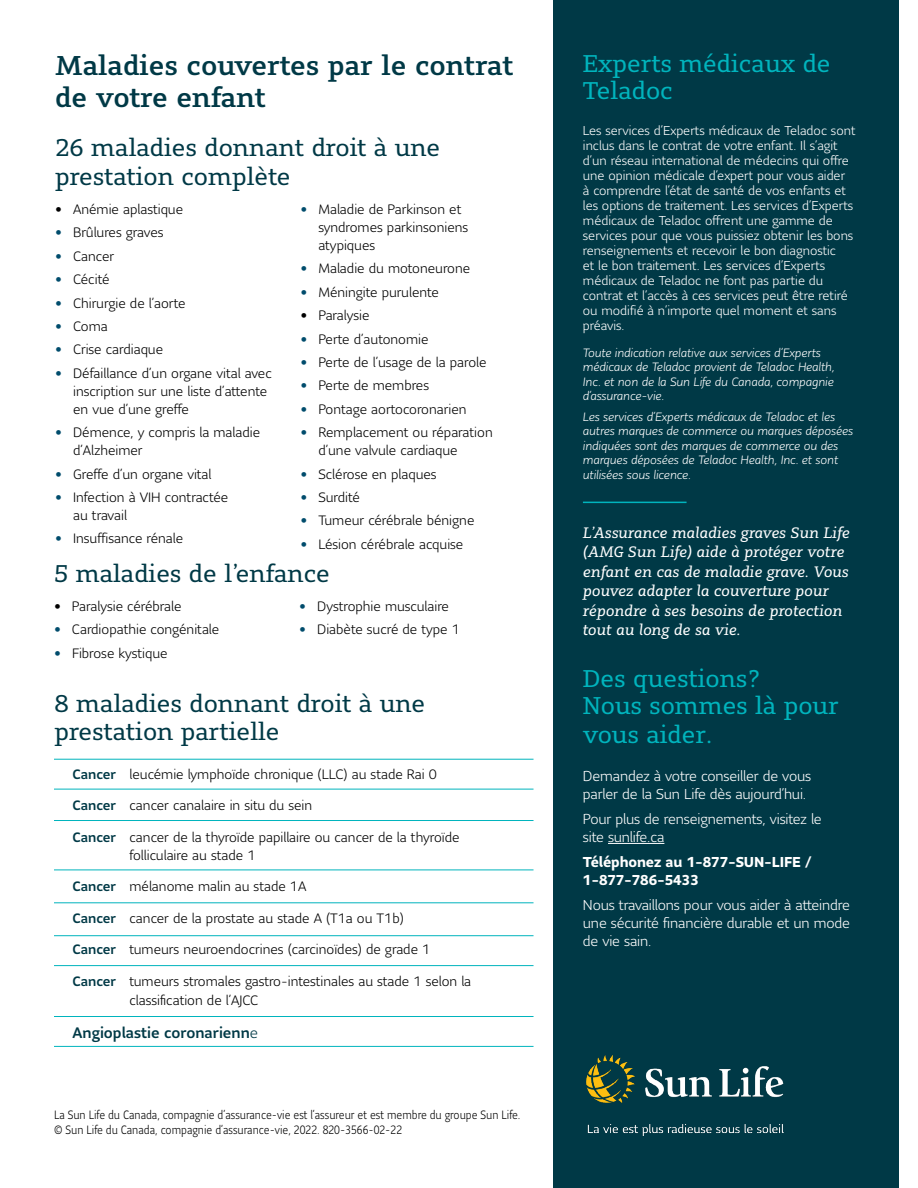
<style>
.page{position:relative;width:918px;height:1188px;background:#fff}
.page>*{position:absolute;margin:0;border:0;box-sizing:border-box;transform-origin:0 0}
.t1{font:500 27px/32.4px "Sun Life Serif";color:#003946}
.t2{font:24px/28.8px "Sun Life Serif";color:#003946}
.t3{font:24px/27.9px "Sun Life Serif";color:#00b4bd}
.t4{font:italic 15px/19.5px "Sun Life Serif";color:#fff}
.t5{font:500 15px "Sun Life Sans";color:#003946}
.t6{font:300 14.25px/18px "Sun Life Sans";letter-spacing:-.01em;color:#fff}
.t7{font:700 14.25px/18px "Sun Life Sans";letter-spacing:-.01em;color:#fff}
.t8{font:300 13.5px/18px "Sun Life Sans";color:#000}
.t9{font:300 12.75px/15px "Sun Life Sans";color:#fff}
.t10{font:italic 300 12px/14.4px "Sun Life Sans";color:#fff}
.t11{font:300 12px/15px "Sun Life Sans Condensed";color:#000}
.s1{color:#004c6c}
.s2{font-weight:500;color:#003946}
.s3{font-weight:300}
</style>
<div class="page">
<div style="left:554px;top:0;width:345px;height:1188px;background:#003946"></div>
<hr style="left:583px;top:502px;width:104px;height:1px;background:#00b4bd">
<hr style="left:54px;top:789px;width:480px;height:1px;background:#00b4bd">
<hr style="left:54px;top:759px;width:480px;height:1px;background:#00b4bd">
<hr style="left:54px;top:820px;width:480px;height:1px;background:#00b4bd">
<hr style="left:54px;top:870px;width:480px;height:1px;background:#00b4bd">
<hr style="left:54px;top:902px;width:480px;height:1px;background:#00b4bd">
<hr style="left:54px;top:935px;width:480px;height:1px;background:#00b4bd">
<hr style="left:54px;top:965px;width:480px;height:1px;background:#00b4bd">
<hr style="left:54px;top:1016px;width:480px;height:1px;background:#00b4bd">
<hr style="left:54px;top:1046px;width:480px;height:1px;background:#00b4bd">
<hr style="left:608px;top:843px;width:56px;height:1px;background:#fff">
<img style="left:586px;top:1056px;width:197px;height:80px">
<h1 class="t1" style="left:55px;top:49px;width:460px">Maladies couvertes par le contrat de votre enfant</h1>
<h2 class="t2" style="left:55px;top:133px;width:387px">26 maladies donnant droit à une prestation complète</h2>
<p class="t8" style="left:55px;top:200px;width:130px">• Anémie aplastique</p>
<p class="t8" style="left:55px;top:223px;width:110px"><span class="s1">•</span> Brûlures graves</p>
<p class="t8" style="left:55px;top:247px;width:61px"><span class="s1">•</span> Cancer</p>
<p class="t8" style="left:55px;top:270px;width:56px"><span class="s1">•</span> Cécité</p>
<p class="t8" style="left:55px;top:294px;width:132px"><span class="s1">•</span> Chirurgie de l’aorte</p>
<p class="t8" style="left:55px;top:317px;width:54px"><span class="s1">•</span> Coma</p>
<p class="t8" style="left:55px;top:340px;width:110px"><span class="s1">•</span> Crise cardiaque</p>
<p class="t8" style="left:73px;top:364px;width:200px;text-indent:-18px"><span class="s1">•</span> Défaillance d’un organe vital avec inscription sur une liste d’attente en vue d’une greffe</p>
<p class="t8" style="left:73px;top:423px;width:189px;text-indent:-18px"><span class="s1">•</span> Démence, y compris la maladie d’Alzheimer</p>
<p class="t8" style="left:55px;top:465px;width:158px"><span class="s1">•</span> Greffe d’un organe vital</p>
<p class="t8" style="left:73px;top:488px;width:157px;text-indent:-18px"><span class="s1">•</span> Infection à VIH contractée au travail</p>
<p class="t8" style="left:55px;top:529px;width:130px"><span class="s1">•</span> Insuffisance rénale</p>
<p class="t8" style="left:318px;top:200px;width:151px;text-indent:-18px"><span class="s1">•</span> Maladie de Parkinson et syndromes parkinsoniens atypiques</p>
<p class="t8" style="left:300px;top:259px;width:171px"><span class="s1">•</span> Maladie du motoneurone</p>
<p class="t8" style="left:300px;top:283px;width:140px"><span class="s1">•</span> Méningite purulente</p>
<p class="t8" style="left:300px;top:306px;width:71px">• Paralysie</p>
<p class="t8" style="left:300px;top:330px;width:130px"><span class="s1">•</span> Perte d’autonomie</p>
<p class="t8" style="left:300px;top:353px;width:188px"><span class="s1">•</span> Perte de l’usage de la parole</p>
<p class="t8" style="left:300px;top:376px;width:130px"><span class="s1">•</span> Perte de membres</p>
<p class="t8" style="left:300px;top:400px;width:168px"><span class="s1">•</span> Pontage aortocoronarien</p>
<p class="t8" style="left:318px;top:423px;width:176px;text-indent:-18px"><span class="s1">•</span> Remplacement ou réparation d’une valvule cardiaque</p>
<p class="t8" style="left:300px;top:465px;width:138px"><span class="s1">•</span> Sclérose en plaques</p>
<p class="t8" style="left:300px;top:488px;width:61px"><span class="s1">•</span> Surdité</p>
<p class="t8" style="left:300px;top:511px;width:176px"><span class="s1">•</span> Tumeur cérébrale bénigne</p>
<p class="t8" style="left:300px;top:535px;width:165px"><span class="s1">•</span> Lésion cérébrale acquise</p>
<h2 class="t2" style="left:54px;top:558px;width:277px">5 maladies de l’enfance</h2>
<p class="t8" style="left:54px;top:597px;width:129px">• Paralysie cérébrale</p>
<p class="t8" style="left:54px;top:620px;width:167px"><span class="s1">•</span> Cardiopathie congénitale</p>
<p class="t8" style="left:54px;top:644px;width:115px"><span class="s1">•</span> Fibrose kystique</p>
<p class="t8" style="left:299px;top:597px;width:151px"><span class="s1">•</span> Dystrophie musculaire</p>
<p class="t8" style="left:299px;top:620px;width:162px"><span class="s1">•</span> Diabète sucré de type 1</p>
<h2 class="t2" style="left:55px;top:688px;width:372px">8 maladies donnant droit à une prestation partielle</h2>
<p class="t8" style="left:73px;top:765px;width:366px"><span class="s2">Cancer</span> leucémie lymphoïde chronique (LLC) au stade Rai 0</p>
<p class="t8" style="left:73px;top:796px;width:241px"><span class="s2">Cancer</span> cancer canalaire in situ du sein</p>
<p class="t8" style="left:130px;top:828px;width:332px;text-indent:-57px"><span class="s2">Cancer</span> cancer de la thyroïde papillaire ou cancer de la thyroïde folliculaire au stade 1</p>
<p class="t8" style="left:73px;top:877px;width:235px"><span class="s2">Cancer</span> mélanome malin au stade 1A</p>
<p class="t8" style="left:73px;top:909px;width:333px"><span class="s2">Cancer</span> cancer de la prostate au stade A (T1a ou T1b)</p>
<p class="t8" style="left:73px;top:940px;width:359px"><span class="s2">Cancer</span> tumeurs neuroendocrines (carcinoïdes) de grade 1</p>
<p class="t8" style="left:130px;top:971px;width:343px;line-height:19.5px;text-indent:-57px"><span class="s2">Cancer</span> tumeurs stromales gastro-intestinales au stade 1 selon la classification de l’AJCC</p>
<p class="t5" style="left:73px;top:1023px;width:187px">Angioplastie coronarienn<span class="s3">e</span></p>
<p class="t11" style="left:54px;top:1107px;width:468px">La Sun Life du Canada, compagnie d’assurance-vie est l’assureur et est membre du groupe Sun Life. © Sun Life du Canada, compagnie d’assurance-vie, 2022. 820-3566-02-22</p>
<h2 class="t3" style="left:583px;top:50px;width:249px;line-height:27px">Experts médicaux de<br>Teladoc</h2>
<p class="t9" style="left:583px;top:122px;width:274px">Les services d’Experts médicaux de Teladoc sont inclus dans le contrat de votre enfant. Il s’agit d’un réseau international de médecins qui offre une opinion médicale d’expert pour vous aider<br>à comprendre l’état de santé de vos enfants et les options de traitement. Les services d’Experts médicaux de Teladoc offrent une gamme de services pour que vous puissiez obtenir les bons renseignements et recevoir le bon diagnostic<br>et le bon traitement. Les services d’Experts médicaux de Teladoc ne font pas partie du contrat et l’accès à ces services peut être retiré ou modifié à n’importe quel moment et sans préavis.</p>
<p class="t10" style="left:583px;top:345px;width:253px">Toute indication relative aux services d’Experts médicaux de Teladoc provient de Teladoc Health, Inc. et non de la Sun Life du Canada, compagnie d’assurance-vie.</p>
<p class="t10" style="left:583px;top:409px;width:272px">Les services d’Experts médicaux de Teladoc et les autres marques de commerce ou marques déposées indiquées sont des marques de commerce ou des marques déposées de Teladoc Health, Inc. et sont utilisées sous licence.</p>
<p class="t4" style="left:583px;top:523px;width:268px">L’Assurance maladies graves Sun Life (AMG Sun Life) aide à protéger votre enfant en cas de maladie grave. Vous pouvez adapter la couverture pour répondre à ses besoins de protection tout au long de sa vie.</p>
<h2 class="t3" style="left:583px;top:664px;width:257px">Des questions?<br>Nous sommes là pour vous aider.</h2>
<p class="t6" style="left:583px;top:767px;width:230px">Demandez à votre conseiller de vous parler de la Sun Life dès aujourd’hui.</p>
<p class="t6" style="left:583px;top:810px;width:240px">Pour plus de renseignements, visitez le site sunlife.ca</p>
<p class="t7" style="left:583px;top:852px;width:230px">Téléphonez au 1-877-SUN-LIFE /<br>1-877-786-5433</p>
<p class="t6" style="left:583px;top:895px;width:269px;text-align:justify">Nous travaillons pour vous aider à atteindre une sécurité financière durable et un mode de vie sain.</p>
</div>
